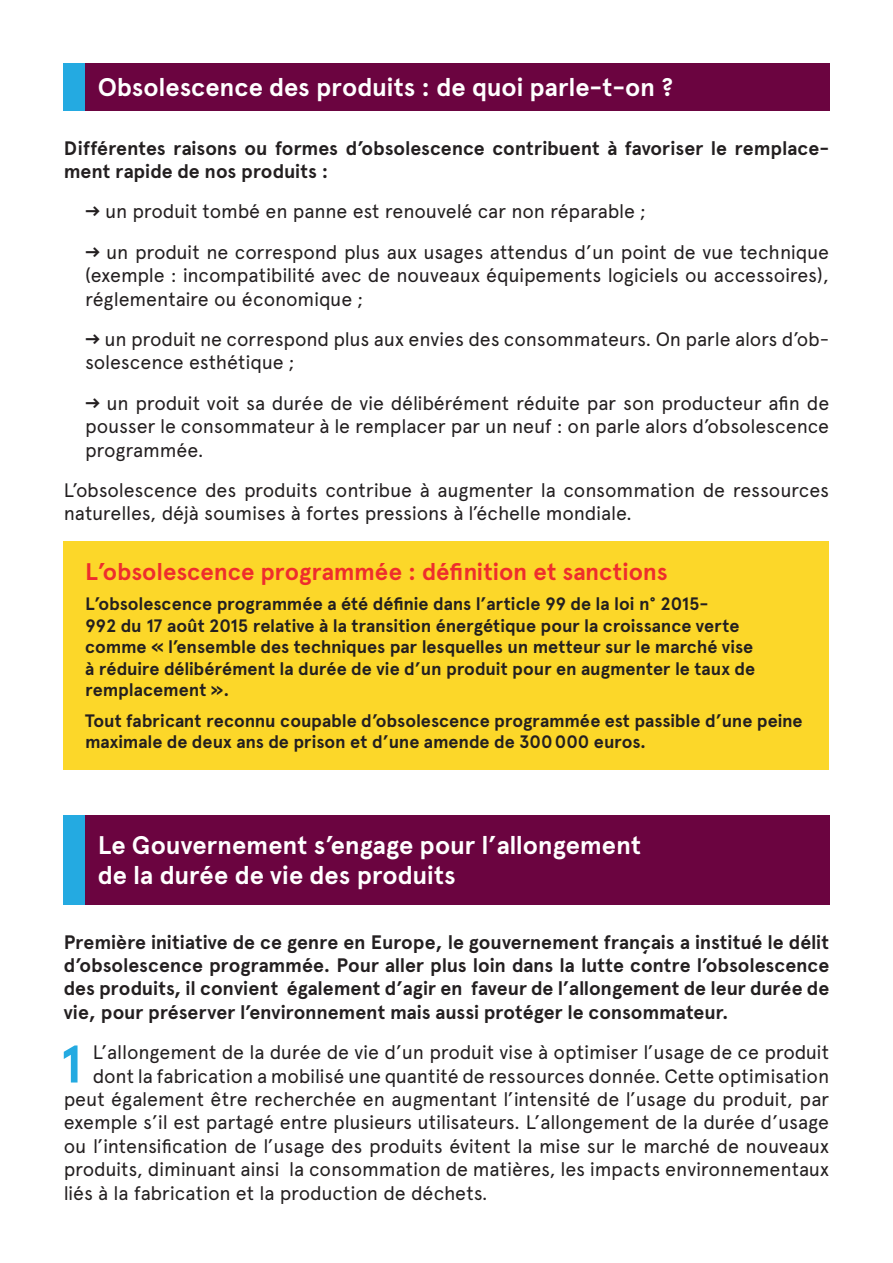
<style>
.page{position:relative;width:893px;height:1263px;background:#fff}
.page>*{position:absolute;margin:0;border:0;box-sizing:border-box;transform-origin:0 0}
.t1{font:700 52.95px "Apercu Pro";color:#24aae1}
.t2{font:700 25.5px/30.6px "Apercu Pro";letter-spacing:-.005em;color:#fff}
.t3{font:700 24px "Apercu Pro";letter-spacing:-.005em;color:#ee2d2d}
.t4{font:19.5px/23.4px "Apercu Pro";letter-spacing:-.01em;color:#231f20;text-align:justify}
.t5{font:700 19.5px/23.4px "Apercu Pro";letter-spacing:-.005em;color:#231f20}
.t6{font:700 18px/21.6px "Apercu Pro";letter-spacing:-.005em;color:#231f20}
</style>
<div class="page">
<div style="left:64px;top:541px;width:765px;height:229px;background:#fcd729"></div>
<div style="left:85px;top:64px;width:744px;height:47px;background:#6b0440"></div>
<div style="left:64px;top:64px;width:21px;height:47px;background:#24aae1"></div>
<div style="left:85px;top:815px;width:744px;height:90px;background:#6b0440"></div>
<div style="left:64px;top:815px;width:21px;height:90px;background:#24aae1"></div>
<p class="t2" style="left:98px;top:72px;width:577px">Obsolescence des produits : de quoi parle-t-on ?</p>
<p class="t5" style="left:64px;top:136px;width:767px">Différentes raisons ou formes d’obsolescence contribuent à favoriser le remplace&shy;ment rapide de nos produits :</p>
<p class="t4" style="left:105px;top:199px;width:543px">un produit tombé en panne est renouvelé car non réparable ;</p>
<p class="t4" style="left:85px;top:239px;width:746px;text-indent:21px">un produit ne correspond plus aux usages attendus d’un point de vue technique (exemple : incompatibilité avec de nouveaux équipements logiciels ou accessoires), réglementaire ou économique ;</p>
<p class="t4" style="left:85px;top:326px;width:746px;text-indent:20px">un produit ne correspond plus aux envies des consommateurs. On parle alors d’ob&shy;solescence esthétique ;</p>
<p class="t4" style="left:85px;top:390px;width:746px;text-indent:21px">un produit voit sa durée de vie délibérément réduite par son producteur afin de pousser le consommateur à le remplacer par un neuf : on parle alors d’obsolescence programmée.</p>
<p class="t4" style="left:64px;top:477px;width:767px">L’obsolescence des produits contribue à augmenter la consommation de ressources naturelles, déjà soumises à fortes pressions à l’échelle mondiale.</p>
<p class="t3" style="left:85px;top:553px;width:584px">L’obsolescence programmée : définition et sanctions</p>
<p class="t6" style="left:85px;top:592px;width:671px">L’obsolescence programmée a été définie dans l’article 99 de la loi n° 2015-<br>992 du 17 août 2015 relative à la transition énergétique pour la croissance verte comme « l’ensemble des techniques par lesquelles un metteur sur le marché vise à réduire délibérément la durée de vie d’un produit pour en augmenter le taux de remplacement ».</p>
<p class="t6" style="left:85px;top:709px;width:719px">Tout fabricant reconnu coupable d’obsolescence programmée est passible d’une peine maximale de deux ans de prison et d’une amende de 300000 euros.</p>
<p class="t2" style="left:98px;top:829px;width:545px">Le Gouvernement s’engage pour l’allongement de la durée de vie des produits</p>
<p class="t5" style="left:64px;top:929px;width:767px;text-align:justify">Première initiative de ce genre en Europe, le gouvernement français a institué le délit d’obsolescence programmée. Pour aller plus loin dans la lutte contre l’obsolescence des produits, il convient également d’agir en faveur de l’allongement de leur durée de vie, pour préserver l’environnement mais aussi protéger le consommateur.</p>
<p class="t1" style="left:60px;top:1024px;width:23px">1</p>
<p class="t4" style="left:93px;top:1039px;width:738px">L’allongement de la durée de vie d’un produit vise à optimiser l’usage de ce produit</p>
<p class="t4" style="left:93px;top:1063px;width:738px">dont la fabrication a mobilisé une quantité de ressources donnée. Cette optimisation</p>
<p class="t4" style="left:64px;top:1086px;width:767px">peut également être recherchée en augmentant l’intensité de l’usage du produit, par</p>
<p class="t4" style="left:64px;top:1109px;width:767px">exemple s’il est partagé entre plusieurs utilisateurs. L’allongement de la durée d’usage</p>
<p class="t4" style="left:64px;top:1133px;width:767px">ou l’intensification de l’usage des produits évitent la mise sur le marché de nouveaux</p>
<p class="t4" style="left:64px;top:1156px;width:767px">produits, diminuant ainsi la consommation de matières, les impacts environnementaux</p>
<p class="t4" style="left:64px;top:1180px;width:426px">liés à la fabrication et la production de déchets.</p>
</div>
